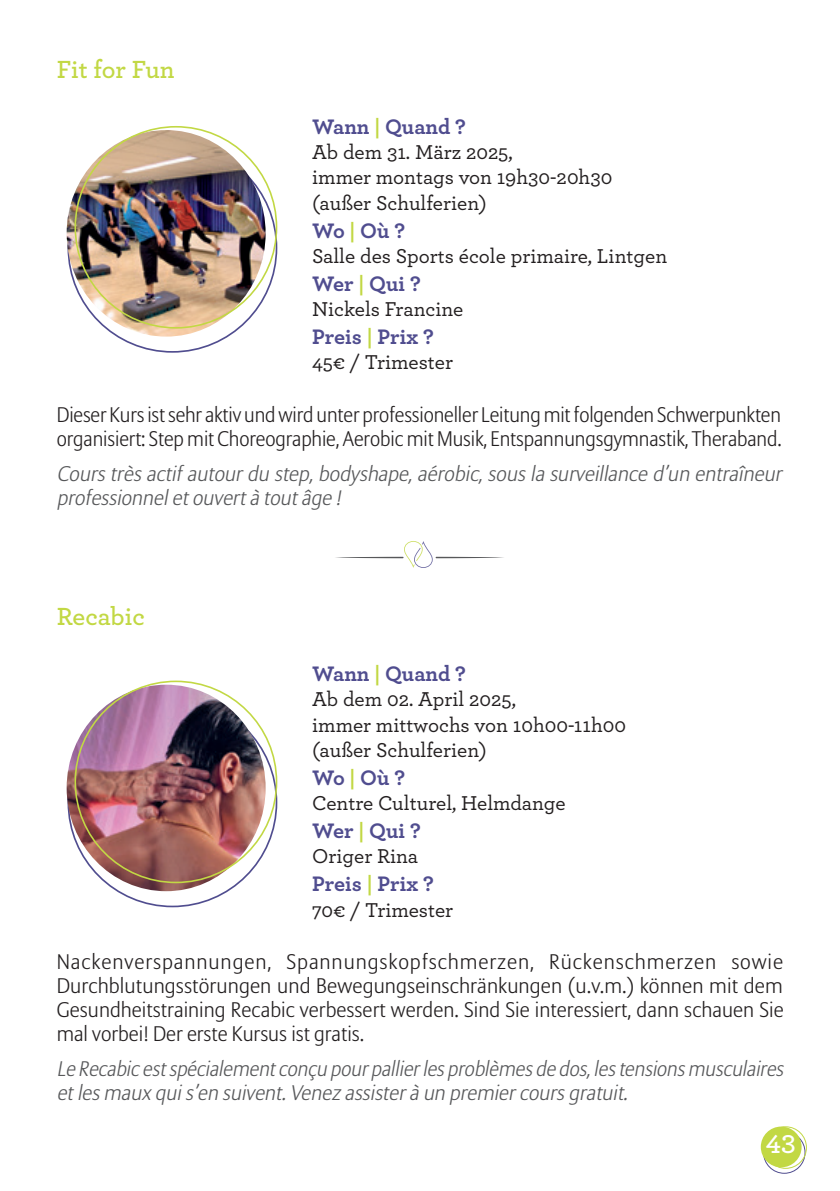
<style>
.page{position:relative;width:840px;height:1191px;background:#fff}
.page>*{position:absolute;margin:0;border:0;box-sizing:border-box;transform-origin:0 0}
.t1{font:600 27px "Archer";color:#fff}
.t2{font:600 26px "Archer";letter-spacing:-.005em;color:#c2d844}
.t3{font:700 22px "Archer";color:#504d8f}
.t4{font:300 21px/24px "Allianz Sans";letter-spacing:-.005em;color:#231f20}
.t5{font:italic 300 21px/24px "Allianz Sans";color:#57585a}
.t6{font:500 21px/25.2px "Archer";color:#231f20}
.s1{color:#c2d844}
</style>
<div class="page">
<div style="left:763px;top:1131px;width:41px;height:42px;border:1px solid #504d8f;border-radius:50%"></div>
<div style="left:760px;top:1126px;width:41px;height:41px;background:#c2d844;border-radius:50%"></div>
<div style="left:764px;top:1126px;width:42px;height:42px;border:1px solid #c2d844;border-radius:50%"></div>
<svg style="left:335px;top:541px;width:169px;height:27px"></svg>
<img style="left:67px;top:130px;width:198px;height:206px">
<img style="left:67px;top:684px;width:198px;height:207px">
<p class="t2" style="left:57px;top:49px;width:119px">Fit for Fun</p>
<p class="t3" style="left:312px;top:109px;width:155px">Wann <span class="s1">|</span> Quand ?</p>
<p class="t6" style="left:312px;top:138px;width:301px">Ab dem 31. März 2025,<br>immer montags von 19h30-20h30 (außer Schulferien)</p>
<p class="t3" style="left:312px;top:213px;width:95px">Wo <span class="s1">|</span> Où ?</p>
<p class="t6" style="left:312px;top:242px;width:356px">Salle des Sports école primaire, Lintgen</p>
<p class="t3" style="left:312px;top:266px;width:110px">Wer <span class="s1">|</span> Qui ?</p>
<p class="t6" style="left:312px;top:295px;width:153px">Nickels Francine</p>
<p class="t3" style="left:312px;top:319px;width:123px">Preis <span class="s1">|</span> Prix ?</p>
<p class="t6" style="left:312px;top:348px;width:142px">45€ / Trimester</p>
<p class="t4" style="left:57px;top:403px;width:726px">Dieser Kurs ist sehr aktiv und wird unter professioneller Leitung mit folgenden Schwerpunkten organisiert: Step mit Choreographie, Aerobic mit Musik, Entspannungsgymnastik, Theraband.</p>
<p class="t5" style="left:57px;top:462px;width:730px">Courstrèsactifautourdu step,bodyshape,aérobic,sousla surveillance d’un entraîneur professionneletouvertà toutâge !</p>
<p class="t2" style="left:57px;top:597px;width:90px">Recabic</p>
<p class="t3" style="left:312px;top:656px;width:155px">Wann <span class="s1">|</span> Quand ?</p>
<p class="t6" style="left:312px;top:685px;width:315px">Ab dem 02. April 2025,<br>immer mittwochs von 10h00-11h00 (außer Schulferien)</p>
<p class="t3" style="left:312px;top:760px;width:95px">Wo <span class="s1">|</span> Où ?</p>
<p class="t6" style="left:312px;top:789px;width:255px">Centre Culturel, Helmdange</p>
<p class="t3" style="left:312px;top:813px;width:110px">Wer <span class="s1">|</span> Qui ?</p>
<p class="t6" style="left:312px;top:842px;width:108px">Origer Rina</p>
<p class="t3" style="left:312px;top:866px;width:123px">Preis <span class="s1">|</span> Prix ?</p>
<p class="t6" style="left:312px;top:895px;width:142px">70€ / Trimester</p>
<p class="t4" style="left:57px;top:950px;width:728px;text-align:justify">Nackenverspannungen, Spannungskopfschmerzen, Rückenschmerzen sowie Durchblutungsstörungen und Bewegungseinschränkungen (u.v.m.) können mit dem Gesundheitstraining Recabic verbessert werden. Sind Sie interessiert, dann schauen Sie mal vorbei! Der erste Kursus ist gratis.</p>
<p class="t5" style="left:57px;top:1057px;width:732px">Le Recabicestspécialementconçu pourpallierlesproblèmesde dos,lestensionsmusculaires etlesmaux quis’en suivent.Venez assisterà un premiercoursgratuit.</p>
<p class="t1" style="left:765px;top:1124px;width:31px">43</p>
</div>
